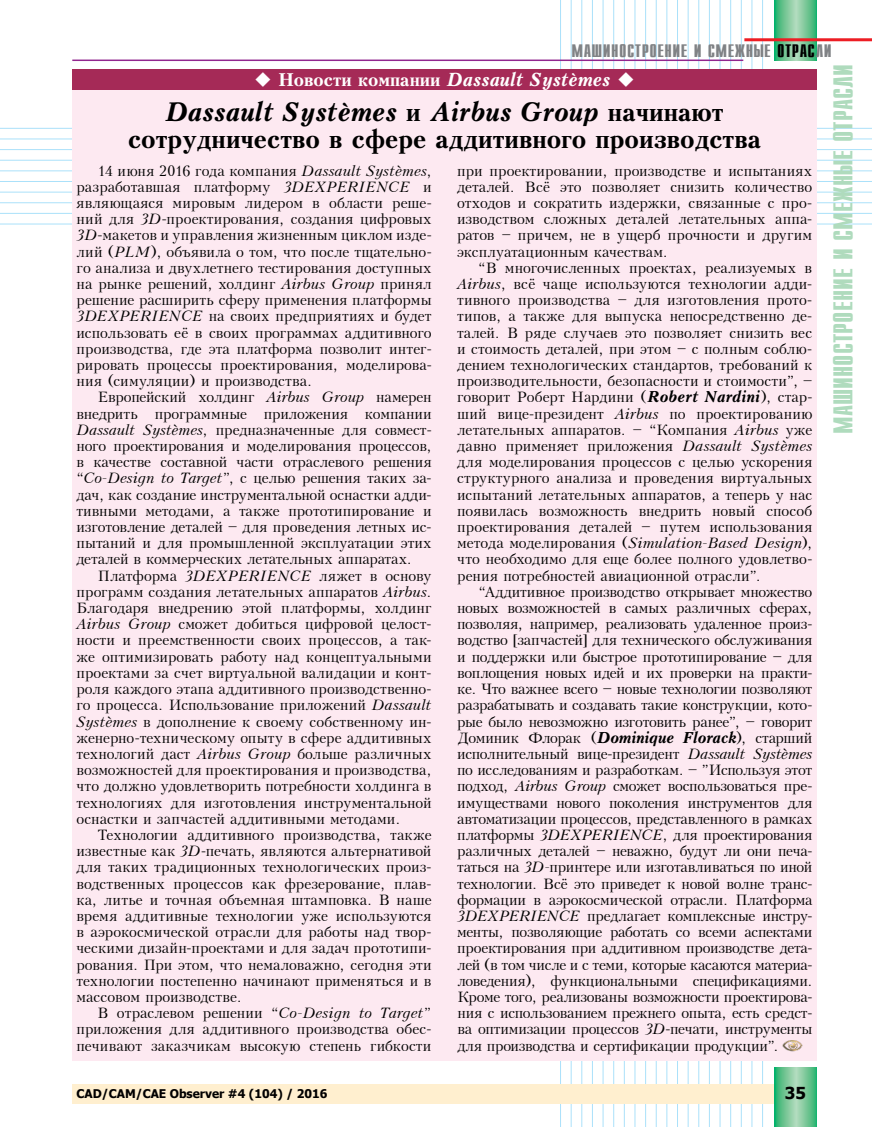
<style>
.page{position:relative;width:872px;height:1127px;background:#fff}
.page>*{position:absolute;margin:0;border:0;box-sizing:border-box;transform-origin:0 0}
.t1{font:700 25.5px/27px "Peterburg";color:#000;text-align:center}
.t2{font:700 22.5px "Z Compact";color:#afdbbd}
.t3{font:italic 700 18px "Peterburg";color:#fff;scale:.9 1}
.t4{font:700 16.5px "Tahoma";color:#000}
.t5{font:15px/16.2px "Peterburg";color:#000;text-align:justify}
.t6{font:700 15px "Z Compact";letter-spacing:.03em;color:#808285}
.t7{font:700 12px "Tahoma";color:#000}
.s1{color:#000}
.s2{font-style:normal}
.s3{font-style:italic}
.s4{font-weight:700;font-style:italic}
</style>
<div class="page">
<hr style="left:560px;top:0;width:1px;height:1127px;background:#abe1fa">
<hr style="left:571px;top:0;width:1px;height:1127px;background:#abe1fa">
<hr style="left:581px;top:0;width:1px;height:1127px;background:#abe1fa">
<hr style="left:592px;top:0;width:1px;height:1127px;background:#abe1fa">
<hr style="left:603px;top:0;width:1px;height:1127px;background:#abe1fa">
<hr style="left:613px;top:0;width:1px;height:1127px;background:#abe1fa">
<hr style="left:624px;top:0;width:1px;height:1127px;background:#abe1fa">
<hr style="left:634px;top:0;width:1px;height:1127px;background:#abe1fa">
<hr style="left:645px;top:0;width:1px;height:1127px;background:#abe1fa">
<hr style="left:656px;top:0;width:1px;height:1127px;background:#abe1fa">
<hr style="left:666px;top:0;width:1px;height:1127px;background:#abe1fa">
<hr style="left:677px;top:0;width:1px;height:1127px;background:#abe1fa">
<hr style="left:688px;top:0;width:1px;height:1127px;background:#abe1fa">
<hr style="left:698px;top:0;width:1px;height:1127px;background:#abe1fa">
<hr style="left:709px;top:0;width:1px;height:1127px;background:#abe1fa">
<hr style="left:720px;top:0;width:1px;height:1127px;background:#abe1fa">
<hr style="left:730px;top:0;width:1px;height:1127px;background:#abe1fa">
<hr style="left:741px;top:0;width:1px;height:1127px;background:#abe1fa">
<hr style="left:751px;top:0;width:1px;height:1127px;background:#abe1fa">
<hr style="left:762px;top:0;width:1px;height:1127px;background:#abe1fa">
<hr style="left:0;top:128px;width:872px;height:1px;background:#abe1fa">
<hr style="left:0;top:139px;width:872px;height:1px;background:#abe1fa">
<hr style="left:0;top:149px;width:872px;height:1px;background:#abe1fa">
<hr style="left:0;top:160px;width:872px;height:1px;background:#abe1fa">
<hr style="left:0;top:171px;width:872px;height:1px;background:#abe1fa">
<hr style="left:0;top:181px;width:872px;height:1px;background:#abe1fa">
<hr style="left:0;top:192px;width:872px;height:1px;background:#abe1fa">
<hr style="left:0;top:202px;width:872px;height:1px;background:#abe1fa">
<hr style="left:0;top:213px;width:872px;height:1px;background:#abe1fa">
<hr style="left:0;top:224px;width:872px;height:1px;background:#abe1fa">
<div style="left:72px;top:1084px;width:744px;height:19px;background:#ffefcf"></div>
<svg style="left:774px;top:1067px;width:42px;height:60px;background:#6fc695"></svg>
<hr style="left:72px;top:60px;width:671px;height:1px;background:#92278f">
<svg style="left:774px;top:0;width:42px;height:60px;background:#70c594"></svg>
<hr style="left:744px;top:38px;width:128px;height:3px;background:#ed1d24">
<div style="left:72px;top:75px;width:744px;height:985px;background:#fde9f1"></div>
<img style="left:783px;top:1040px;width:19px;height:12px">
<div style="left:72px;top:69px;width:744px;height:20px;background:#a52a57"></div>
<p class="t6" style="left:571px;top:39px;width:261px">МАШИНОСТРОЕНИЕ И СМЕЖНЫЕ <span class="s1">ОТРАС</span>ЛИ</p>
<p class="t3" style="left:254px;top:69px;width:424px">◆ <span class="s2">Новости компании</span> Dassault Syst¢mes ◆</p>
<h1 class="t1" style="left:128px;top:98px;width:634px"><span class="s3">Dassault Syst¢mes</span> и <span class="s3">Airbus Group</span> начинают сотрудничество в сфере аддитивного производства</h1>
<p class="t5" style="left:77px;top:163px;width:357px;text-indent:21px">14 июня 2016 года компания <span class="s3">Dassault Syst¢mes</span>, разработавшая платформу <span class="s3">3DEXPERIENCE</span> и являющаяся мировым лидером в области реше&shy;ний для <span class="s3">3D</span>-проектирования, создания цифровых <span class="s3">3D</span>-макетов и управления жизненным циклом изде&shy;лий (<span class="s3">PLM</span>), объявила о том, что после тщательно&shy;го анализа и двухлетнего тестирования доступных на рынке решений, холдинг <span class="s3">Airbus Group</span> принял решение расширить сферу применения платформы <span class="s3">3DEXPERIENCE</span> на своих предприятиях и будет использовать её в своих программах аддитивного производства, где эта платформа позволит интег&shy;рировать процессы проектирования, моделирова&shy;ния (симуляции) и производства.</p>
<p class="t5" style="left:76px;top:389px;width:357px;text-indent:21px">Европейский холдинг <span class="s3">Airbus Group</span> намерен внедрить программные приложения компании <span class="s3">Dassault Syst¢mes</span>, предназначенные для совмест&shy;ного проектирования и моделирования процессов, в качестве составной части отраслевого решения “<span class="s3">Co-Design to Target</span>”, с целью решения таких за&shy;дач, как создание инструментальной оснастки адди&shy;тивными методами, а также прототипирование и изготовление деталей – для проведения летных ис&shy;пытаний и для промышленной эксплуатации этих деталей в коммерческих летательных аппаратах.</p>
<p class="t5" style="left:76px;top:568px;width:357px;text-indent:21px">Платформа <span class="s3">3DEXPERIENCE</span> ляжет в основу программ создания летательных аппаратов <span class="s3">Airbus</span>.<br>Благодаря внедрению этой платформы, холдинг <span class="s3">Airbus Group</span> сможет добиться цифровой целост&shy;ности и преемственности своих процессов, а так&shy;же оптимизировать работу над концептуальными проектами за счет виртуальной валидации и конт&shy;роля каждого этапа аддитивного производственно&shy;го процесса. Использование приложений <span class="s3">Dassault Syst¢mes</span> в дополнение к своему собственному ин&shy;женерно-техническому опыту в сфере аддитивных технологий даст <span class="s3">Airbus Group</span> больше различных возможностей для проектирования и производства, что должно удовлетворить потребности холдинга в технологиях для изготовления инструментальной оснастки и запчастей аддитивными методами.</p>
<p class="t5" style="left:76px;top:827px;width:357px;text-indent:21px">Технологии аддитивного производства, также известные как <span class="s3">3D</span>-печать, являются альтернативой для таких традиционных технологических произ&shy;водственных процессов как фрезерование, плав&shy;ка, литье и точная объемная штамповка. В наше время аддитивные технологии уже используются в аэрокосмической отрасли для работы над твор&shy;ческими дизайн-проектами и для задач прототипи&shy;рования. При этом, что немаловажно, сегодня эти технологии постепенно начинают применяться и в массовом производстве.</p>
<p class="t5" style="left:76px;top:1005px;width:357px;text-indent:21px">В отраслевом решении “<span class="s3">Co-Design to Target</span>” приложения для аддитивного производства обес&shy;печивают заказчикам высокую степень гибкости</p>
<p class="t5" style="left:457px;top:163px;width:357px">при проектировании, производстве и испытаниях деталей. Всё это позволяет снизить количество отходов и сократить издержки, связанные с про&shy;изводством сложных деталей летательных аппа&shy;ратов – причем, не в ущерб прочности и другим эксплуатационным качествам.</p>
<p class="t5" style="left:457px;top:260px;width:357px;text-indent:21px">“В многочисленных проектах, реализуемых в <span class="s3">Airbus</span>, всё чаще используются технологии адди&shy;тивного производства – для изготовления прото&shy;типов, а также для выпуска непосредственно де&shy;талей. В ряде случаев это позволяет снизить вес и стоимость деталей, при этом – с полным соблю&shy;дением технологических стандартов, требований к производительности, безопасности и стоимости”, – говорит Роберт Нардини (<span class="s4">Robert Nardini</span>), стар&shy;ший вице-президент <span class="s3">Airbus</span> по проектированию летательных аппаратов. – “Компания <span class="s3">Airbus</span> уже давно применяет приложения <span class="s3">Dassault Syst¢mes </span>для моделирования процессов с целью ускорения структурного анализа и проведения виртуальных испытаний летательных аппаратов, а теперь у нас появилась возможность внедрить новый способ проектирования деталей – путем использования метода моделирования (<span class="s3">Simulation-Based Design</span>), что необходимо для еще более полного удовлетво&shy;рения потребностей авиационной отрасли”.</p>
<p class="t5" style="left:457px;top:584px;width:357px;text-indent:21px">“Аддитивное производство открывает множество новых возможностей в самых различных сферах, позволяя, например, реализовать удаленное произ&shy;водство [запчастей] для технического обслуживания и поддержки или быстрое прототипирование – для воплощения новых идей и их проверки на практи&shy;ке. Что важнее всего – новые технологии позволяют разрабатывать и создавать такие конструкции, кото&shy;рые было невозможно изготовить ранее”, – говорит Доминик Флорак (<span class="s4">Dominique Florack</span>), старший исполнительный вице-президент <span class="s3">Dassault Syst¢mes </span>по исследованиям и разработкам. – ”Используя этот подход, <span class="s3">Airbus Group</span> сможет воспользоваться пре&shy;имуществами нового поколения инструментов для автоматизации процессов, представленного в рамках платформы <span class="s3">3DEXPERIENCE</span>, для проектирования различных деталей – неважно, будут ли они печа&shy;таться на <span class="s3">3D-</span>принтере или изготавливаться по иной технологии. Всё это приведет к новой волне транс&shy;формации в аэрокосмической отрасли. Платформа <span class="s3">3DEXPERIENCE</span> предлагает комплексные инстру&shy;менты, позволяющие работать со всеми аспектами проектирования при аддитивном производстве дета&shy;лей (в том числе и с теми, которые касаются материа&shy;ловедения), функциональными спецификациями.<br>Кроме того, реализованы возможности проектирова&shy;ния с использованием прежнего опыта, есть средст&shy;ва оптимизации процессов <span class="s3">3D</span>-печати, инструменты для производства и сертификации продукции”.</p>
<p class="t7" style="left:77px;top:1085px;width:252px">CAD/cam/cae Observer #4 (104) / 2016</p>
<p class="t4" style="left:785px;top:1081px;width:23px">35</p>
<h2 class="t2" style="left:826px;top:433px;width:371px;rotate:-90deg">МАШИНОСТРОЕНИЕ И СМЕЖНЫЕ ОТРАСЛИ</h2>
</div>
